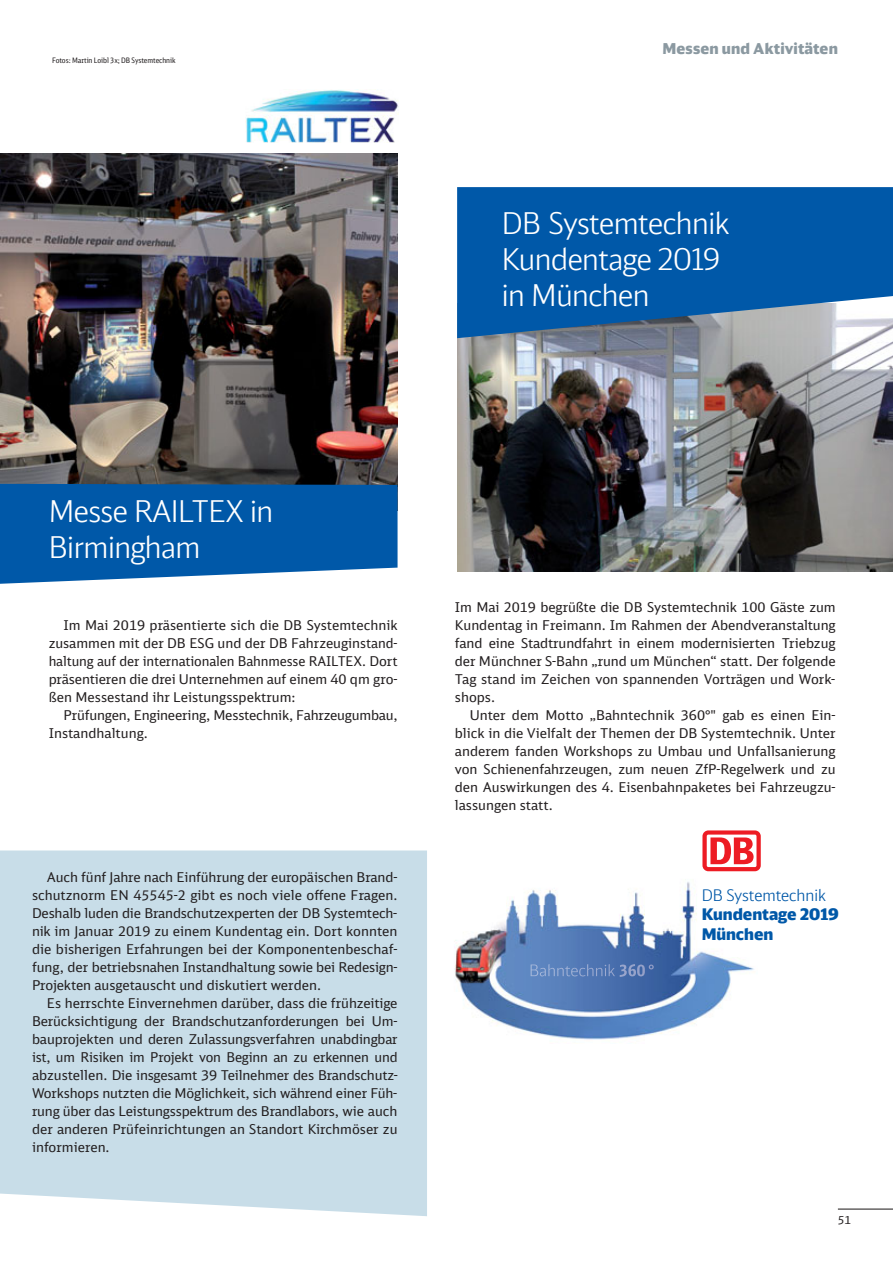
<style>
.page{position:relative;width:893px;height:1263px;background:#fff}
.page>*{position:absolute;margin:0;border:0;box-sizing:border-box;transform-origin:0 0}
.t1{font:300 30px/36px "DB Head";letter-spacing:-.015em;color:#fff}
.t2{font:900 16.05px/19.2px "DB Head";color:#0058a8}
.t3{font:300 16.05px "DB Head";color:#0058a8}
.t4{font:900 15px "DB Head";letter-spacing:.01em;color:#8b99a1}
.t5{font:13.5px/18px "DB Sans";color:#231f20;text-align:justify}
.t6{font:11.25px "DB Sans";color:#231f20}
.t7{font:7.5px "DB Sans Cond";letter-spacing:-.005em;color:#231f20}
</style>
<div class="page">
<img style="left:246px;top:89px;width:152px;height:54px">
<div style="left:0;top:850px;width:427px;height:366px;background:#c8dde8"></div>
<hr style="left:837px;top:1208px;width:55px;height:1px;background:#231f20">
<img style="left:0;top:153px;width:397px;height:331px">
<img style="left:457px;top:338px;width:435px;height:233px">
<svg style="left:0;top:484px;width:397px;height:100px;background:#1565ae"></svg>
<svg style="left:457px;top:187px;width:435px;height:151px;background:#1864a9"></svg>
<img style="left:454px;top:854px;width:307px;height:186px">
<img style="left:530px;top:964px;width:85px;height:12px">
<img style="left:619px;top:964px;width:34px;height:13px">
<svg style="left:702px;top:830px;width:58px;height:41px"></svg>
<div style="left:706px;top:834px;width:50px;height:33px;background:#fff;border-radius:2px"></div>
<svg style="left:710px;top:837px;width:43px;height:27px"></svg>
<p class="t7" style="left:52px;top:58px;width:125px">Fotos: Martin Loibl 3x; DB Systemtechnik</p>
<p class="t4" style="left:662px;top:42px;width:177px">Messen und Aktivitäten</p>
<h1 class="t1" style="left:502px;top:208px;width:229px">DB Systemtechnik<br>Kundentage 2019 in München</h1>
<h1 class="t1" style="left:49px;top:496px;width:226px">Messe RAILTEX in<br>Birmingham</h1>
<p class="t5" style="left:49px;top:617px;width:350px;text-indent:15px">Im Mai 2019 präsentierte sich die DB Systemtechnik zu sammen mit der DB ESG und der DB Fahrzeuginstand&shy;haltung auf der internationalen Bahnmesse RAILTEX. Dort präsentieren die drei Unternehmen auf einem 40 qm gro - ßen Messestand ihr Leistungsspektrum:</p>
<p class="t5" style="left:49px;top:707px;width:350px;text-indent:15px">Prüfungen, Engineering, Messtechnik, Fahrzeugumbau,<br>Instandhaltung.</p>
<p class="t5" style="left:32px;top:869px;width:367px;text-indent:15px">Auch fünf Jahre nach Einführung der europäischen Brand&shy;schutznorm EN 45545-2 gibt es noch viele offene Fragen.<br>Deshalb luden die Brandschutzexperten der DB Systemtech&shy;nik im Januar 2019 zu einem Kundentag ein. Dort konnten die bisherigen Erfahrungen bei der Komponentenbeschaf&shy;fung, der betriebsnahen Instandhaltung sowie bei Redesign-Projekten ausgetauscht und diskutiert werden.</p>
<p class="t5" style="left:32px;top:995px;width:367px;text-indent:15px">Es herrschte Einvernehmen darüber, dass die früh zeitige Berücksichtigung der Brandschutzanforderungen bei Um&shy;bauprojekten und deren Zulassungsverfahren unabdingbar ist, um Risiken im Projekt von Beginn an zu erkennen und abzustellen. Die insgesamt 39 Teilnehmer des Brandschutz-Workshops nutzten die Möglichkeit, sich während einer Füh - rung über das Leistungsspektrum des Brandlabors, wie auch der anderen Prüfeinrichtungen an Standort Kirchmöser zu informieren.</p>
<p class="t5" style="left:455px;top:599px;width:382px">Im Mai 2019 begrüßte die DB Systemtechnik 100 Gäste zum Kundentag in Freimann. Im Rahmen der Abendveranstaltung fand eine Stadtrundfahrt in einem moderni sier ten Triebzug der Münchner S-Bahn „rund um München“ statt. Der folgende Tag stand im Zeichen von spannenden Vorträgen und Work&shy;shops.</p>
<p class="t5" style="left:455px;top:707px;width:382px;text-indent:15px">Unter dem Motto „Bahntechnik 360°" gab es einen Ein&shy;blick in die Vielfalt der Themen der DB Systemtechnik. Unter anderem fanden Workshops zu Umbau und Unfallsanierung von Schienenfahrzeugen, zum neuen ZfP-Regel werk und zu den Auswirkungen des 4. Eisenbahnpaketes bei Fahrzeugzu&shy;lassungen statt.</p>
<p class="t3" style="left:701px;top:889px;width:126px">DB Systemtechnik</p>
<p class="t2" style="left:701px;top:906px;width:138px">Kundentage 2019<br>München</p>
<p class="t6" style="left:837px;top:1215px;width:15px">51</p>
</div>
